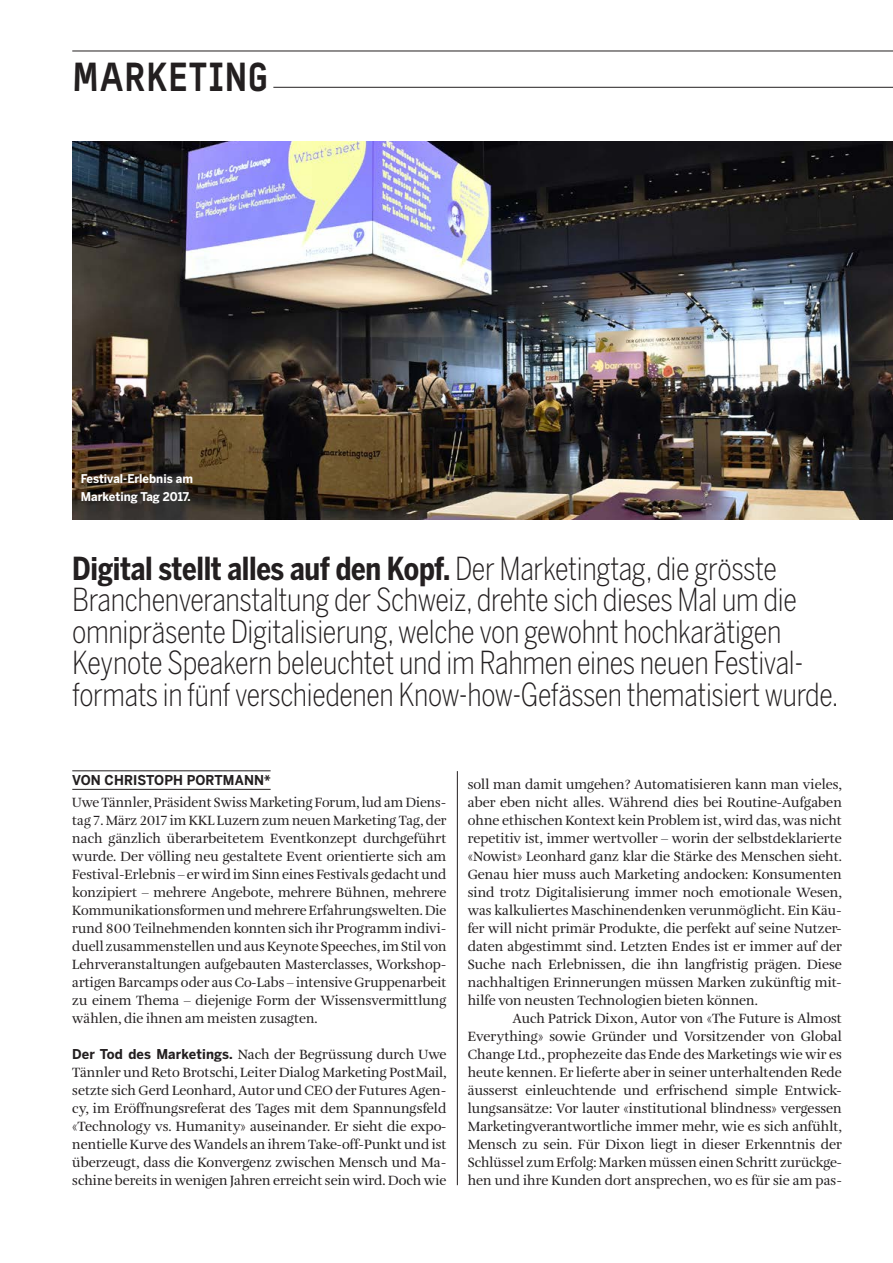
<style>
.page{position:relative;width:893px;height:1263px;background:#fff}
.page>*{position:absolute;margin:0;border:0;box-sizing:border-box;transform-origin:0 0}
.t1{font:900 39px "Typestar Pro";letter-spacing:.03em;color:#231f20;scale:.95 1}
.t2{font:300 31.5px/31.5px "Benton Sans Cond";letter-spacing:-.01em;color:#231f20;scale:.94 1}
.t3{font:13.8px/18px "Amalia Pro";color:#231f20;text-align:justify}
.t4{font:700 13.5px "Benton Sans";letter-spacing:.01em;color:#231f20;scale:.95 1}
.t5{font:700 12px/18px "Benton Sans";color:#fff;scale:.95 1}
.s1{font-weight:700}
.s2{font-family:"Benton Sans";font-weight:700;font-size:13.5px}
</style>
<div class="page">
<hr style="left:72px;top:51px;width:821px;height:1px;background:#231f20">
<hr style="left:273px;top:87px;width:620px;height:1px;background:#231f20">
<hr style="left:72px;top:770px;width:199px;height:1px;background:#231f20">
<hr style="left:72px;top:789px;width:199px;height:1px;background:#231f20">
<hr style="left:457px;top:771px;width:1px;height:414px;background:#231f20">
<img style="left:72px;top:141px;width:821px;height:378px">
<h1 class="t1" style="left:72px;top:51px;width:208px">MARKETING</h1>
<p class="t5" style="left:81px;top:470px;width:120px">Festival-Erlebnis am<br>Marketing Tag 2017.</p>
<p class="t2" style="left:72px;top:553px;width:817px"><span class="s1">Digital stellt alles auf den Kopf.</span> Der Marketingtag, die grösste Branchenveranstaltung der Schweiz, drehte sich dieses Mal um die omnipräsente Digitalisierung, welche von gewohnt hochkarätigen Keynote Speakern beleuchtet und im Rahmen eines neuen Festival&shy;formats in fünf verschiedenen Know-how-Gefässen thematisiert wurde.</p>
<p class="t4" style="left:72px;top:773px;width:210px">VON CHRISTOPH PORTMANN*</p>
<p class="t3" style="left:72px;top:794px;width:376px">Uwe Tännler, Präsident Swiss Marketing Forum, lud am Diens&shy;tag 7. März 2017 im KKL Luzern zum neuen Marketing Tag, der nach gänzlich überarbeitetem Eventkonzept durchgeführt wurde. Der völling neu gestaltete Event orientierte sich am Festival-Erlebnis – er wird im Sinn eines Festivals gedacht und konzipiert – mehrere Angebote, mehrere Bühnen, mehrere Kommunikationsformen und mehrere Erfahrungswelten. Die rund 800 Teilnehmenden konnten sich ihr Programm indivi&shy;duell zusammenstellen und aus Keynote Speeches, im Stil von Lehrveranstaltungen aufgebauten Masterclasses, Workshop&shy;artigen Barcamps oder aus Co-Labs – intensive Gruppenarbeit zu einem Thema – diejenige Form der Wissensvermittlung wählen, die ihnen am meisten zusagten.</p>
<p class="t3" style="left:72px;top:1046px;width:376px"><span class="s2">Der Tod des Marketings.</span> Nach der Begrüssung durch Uwe Tännler und Reto Brotschi, Leiter Dialog Marketing PostMail, setzte sich Gerd Leonhard, Autor und CEO der Futures Agen&shy;cy, im Eröffnungsreferat des Tages mit dem Spannungsfeld «Technology vs. Humanity» auseinander. Er sieht die expo&shy;nentielle Kurve des Wandels an ihrem Take-off-Punkt und ist überzeugt, dass die Konvergenz zwischen Mensch und Ma&shy;schine bereits in wenigen Jahren erreicht sein wird. Doch wie</p>
<p class="t3" style="left:468px;top:776px;width:376px">soll man damit umgehen? Automatisieren kann man vieles, aber eben nicht alles. Während dies bei Routine-Aufgaben ohne ethischen Kontext kein Problem ist, wird das, was nicht repetitiv ist, immer wertvoller – worin der selbstdeklarierte «Nowist» Leonhard ganz klar die Stärke des Menschen sieht.<br>Genau hier muss auch Marketing andocken: Konsumenten sind trotz Digitalisierung immer noch emotionale Wesen, was kalkuliertes Maschinendenken verunmöglicht. Ein Käu&shy;fer will nicht primär Produkte, die perfekt auf seine Nutzer&shy;daten abgestimmt sind. Letzten Endes ist er immer auf der Suche nach Erlebnissen, die ihn langfristig prägen. Diese nachhaltigen Erinnerungen müssen Marken zukünftig mit&shy;hilfe von neusten Technologien bieten können.</p>
<p class="t3" style="left:468px;top:1010px;width:376px;text-indent:45px">Auch Patrick Dixon, Autor von «The Future is Almost Everything» sowie Gründer und Vorsitzender von Global Change Ltd., prophezeite das Ende des Marketings wie wir es heute kennen. Er lieferte aber in seiner unterhaltenden Rede äusserst einleuchtende und erfrischend simple Entwick&shy;lungsansätze: Vor lauter «institutional blindness» vergessen Marketingverantwortliche immer mehr, wie es sich anfühlt, Mensch zu sein. Für Dixon liegt in dieser Erkenntnis der Schlüssel zum Erfolg: Marken müssen einen Schritt zurückge&shy;hen und ihre Kunden dort ansprechen, wo es für sie am pas-</p>
</div>
